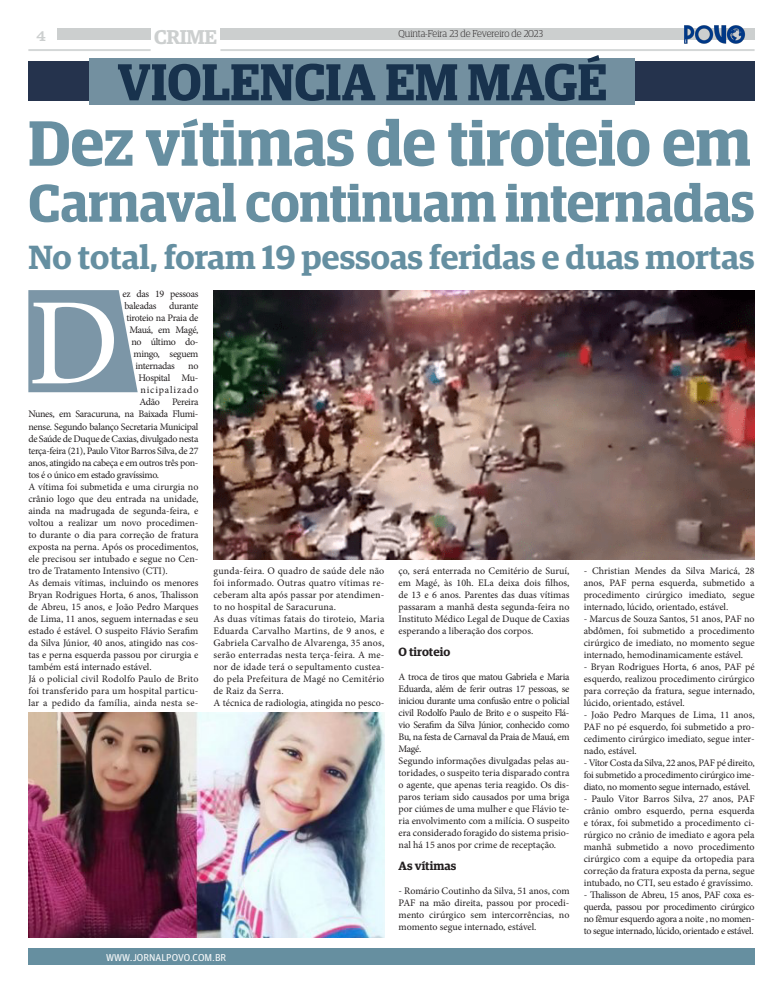
<style>
.page{position:relative;width:783px;height:993px;background:#fff}
.page>*{position:absolute;margin:0;border:0;box-sizing:border-box;transform-origin:0 0}
.t1{font:124px "Minion Pro";color:#fff}
.t2{font:600 64px "Guardian Egyptian Display";color:#678fa1}
.t3{font:600 53px "Guardian Egyptian Display";color:#678fa1}
.t4{font:600 52px "Guardian Egyptian Display";color:#18324d}
.t5{font:600 33.6px "Guardian Egyptian";color:#658fa1}
.t6{font:600 20px "Guardian Egyptian";letter-spacing:-.02em;color:#cccfcf}
.t7{font:16px "Clarendon BT";color:#cccfcf}
.t8{font:600 12px "Guardian Egyptian";color:#231f20}
.t9{font:10px/12px "Minion Pro";letter-spacing:-.005em;color:#231f20;text-align:justify}
.t10{font:10px "Minion Pro";letter-spacing:-.03em;color:#231f20}
.t11{font:300 10px "Guardian Egyptian Display";color:#231f20}
.t12{font:10px "Minion Pro";letter-spacing:-.04em;color:#231f20}
.t13{font:10px/12px "Minion Pro";letter-spacing:-.025em;color:#231f20}
.t14{font:10px "Guardian Agate Sans G1 D Regular";color:#fff}
.t15{font:10px "Minion Pro";letter-spacing:.085em;color:#231f20}
</style>
<div class="page">
<div style="left:28px;top:947px;width:726px;height:17px;background:#668fa0"></div>
<div style="left:220px;top:28px;width:534px;height:12px;background:#cccfcf"></div>
<div style="left:57px;top:28px;width:94px;height:12px;background:#cccfcf"></div>
<hr style="left:28px;top:49px;width:123px;height:2px;background:#cccfcf">
<hr style="left:220px;top:49px;width:534px;height:2px;background:#cccfcf">
<svg style="left:28px;top:290px;width:110px;height:102px;background:#889faf"></svg>
<div style="left:28px;top:61px;width:726px;height:40px;background:#25334d"></div>
<div style="left:89px;top:58px;width:545px;height:46px;background:#7390a0"></div>
<img style="left:213px;top:290px;width:541px;height:269px">
<img style="left:28px;top:712px;width:356px;height:224px">
<img style="left:684px;top:25px;width:61px;height:19px">
<h3 class="t7" style="left:36px;top:25px;width:11px">4</h3>
<p class="t11" style="left:398px;top:28px;width:146px">Quinta-Feira 23 de Fevereiro de 2023</p>
<h3 class="t6" style="left:154px;top:22px;width:64px">CRIME</h3>
<p class="t4" style="left:117px;top:54px;width:491px">VIOLENCIA EM MAGÉ</p>
<p class="t2" style="left:28px;top:108px;width:723px">Dez vítimas de tiroteio em</p>
<p class="t3" style="left:28px;top:174px;width:727px">Carnaval continuam internadas</p>
<p class="t5" style="left:28px;top:232px;width:727px">No total, foram 19 pessoas feridas e duas mortas</p>
<p class="t13" style="left:122px;top:288px;width:77px">ez das 19 pessoas baleadas</p>
<p class="t12" style="left:169px;top:299px;width:31px">durante</p>
<p class="t10" style="left:126px;top:311px;width:73px">tiroteio na Praia de</p>
<p class="t12" style="left:129px;top:323px;width:70px">Mauá, em Magé,</p>
<p class="t10" style="left:131px;top:335px;width:69px">no último do-</p>
<p class="t10" style="left:133px;top:347px;width:66px">mingo, seguem</p>
<p class="t10" style="left:135px;top:359px;width:41px">internadas</p>
<p class="t9" style="left:188px;top:360px;width:12px">no</p>
<p class="t12" style="left:138px;top:371px;width:62px">Hospital Mu-</p>
<p class="t15" style="left:140px;top:383px;width:59px">nicipalizado</p>
<p class="t10" style="left:139px;top:395px;width:60px">Adão Pereira</p>
<p class="t10" style="left:28px;top:407px;width:172px">Nunes, em Saracuruna, na Baixada Flumi-</p>
<p class="t10" style="left:28px;top:419px;width:171px">nense. Segundo balanço Secretaria Municipal</p>
<p class="t10" style="left:28px;top:431px;width:171px">de Saúde de Duque de Caxias, divulgado nesta</p>
<p class="t10" style="left:28px;top:443px;width:172px">terça-feira (21), Paulo Vitor Barros Silva, de 27</p>
<p class="t10" style="left:28px;top:455px;width:172px">anos, atingido na cabeça e em outros três pon-</p>
<p class="t10" style="left:28px;top:467px;width:132px">tos é o único em estado gravíssimo.</p>
<p class="t9" style="left:28px;top:480px;width:172px">A vítima foi submetida e uma cirurgia no crânio logo que deu entrada na unidade, ainda na madrugada de segunda-feira, e voltou a realizar um novo procedimen&shy;to durante o dia para correção de fratura exposta na perna. Após os procedimentos, ele precisou ser intubado e segue no Cen&shy;tro de Tratamento Intensivo (CTI).</p>
<p class="t9" style="left:28px;top:576px;width:172px">As demais vítimas, incluindo os menores Bryan Rodrigues Horta, 6 anos, Thalisson de Abreu, 15 anos, e João Pedro Marques de Lima, 11 anos, seguem internadas e seu estado é estável. O suspeito Flávio Serafim da Silva Júnior, 40 anos, atingido nas cos&shy;tas e perna esquerda passou por cirurgia e também está internado estável.</p>
<p class="t9" style="left:28px;top:672px;width:172px">Já o policial civil Rodolfo Paulo de Brito foi transferido para um hospital particu&shy;lar a pedido da família, ainda nesta se-</p>
<p class="t1" style="left:28px;top:260px;width:93px">D</p>
<p class="t9" style="left:213px;top:564px;width:172px">gunda-feira. O quadro de saúde dele não foi informado. Outras quatro vítimas re&shy;ceberam alta após passar por atendimen&shy;to no hospital de Saracuruna.</p>
<p class="t9" style="left:213px;top:612px;width:172px">As duas vítimas fatais do tiroteio, Maria Eduarda Carvalho Martins, de 9 anos, e Gabriela Carvalho de Alvarenga, 35 anos, serão enterradas nesta terça-feira. A me&shy;nor de idade terá o sepultamento custea&shy;do pela Prefeitura de Magé no Cemitério de Raiz da Serra.</p>
<p class="t9" style="left:213px;top:696px;width:172px">A técnica de radiologia, atingida no pesco-</p>
<p class="t9" style="left:398px;top:564px;width:172px">ço, será enterrada no Cemitério de Suruí, em Magé, às 10h. ELa deixa dois filhos, de 13 e 6 anos. Parentes das duas vítimas passaram a manhã desta segunda-feira no Instituto Médico Legal de Duque de Caxias esperando a liberação dos corpos.</p>
<p class="t8" style="left:398px;top:642px;width:53px">O tiroteio</p>
<p class="t9" style="left:398px;top:670px;width:172px">A troca de tiros que matou Gabriela e Maria Eduarda, além de ferir outras 17 pessoas, se iniciou durante uma confusão entre o policial civil Rodolfo Paulo de Brito e o suspeito Flá&shy;vio Serafim da Silva Júnior, conhecido como Bu, na festa de Carnaval da Praia de Mauá, em Magé.</p>
<p class="t9" style="left:398px;top:754px;width:172px">Segundo informações divulgadas pelas au&shy;toridades, o suspeito teria disparado contra o agente, que apenas teria reagido. Os dis&shy;paros teriam sido causados por uma briga por ciúmes de uma mulher e que Flávio te&shy;ria envolvimento com a milícia. O suspeito era considerado foragido do sistema prisio&shy;nal há 15 anos por crime de receptação.</p>
<p class="t8" style="left:398px;top:856px;width:59px">As vítimas</p>
<p class="t9" style="left:398px;top:884px;width:172px">- Romário Coutinho da Silva, 51 anos, com PAF na mão direita, passou por procedi&shy;mento cirúrgico sem intercorrências, no momento segue internado, estável.</p>
<p class="t9" style="left:583px;top:564px;width:172px">- Christian Mendes da Silva Maricá, 28 anos, PAF perna esquerda, submetido a procedimento cirúrgico imediato, segue internado, lúcido, orientado, estável.</p>
<p class="t9" style="left:583px;top:612px;width:172px">- Marcus de Souza Santos, 51 anos, PAF no abdômen, foi submetido a procedimento cirúrgico de imediato, no momento segue internado, hemodinamicamente estável.</p>
<p class="t9" style="left:583px;top:660px;width:172px">- Bryan Rodrigues Horta, 6 anos, PAF pé esquerdo, realizou procedimento cirúrgico para correção da fratura, segue internado, lúcido, orientado, estável.</p>
<p class="t9" style="left:583px;top:708px;width:172px">- João Pedro Marques de Lima, 11 anos, PAF no pé esquerdo, foi submetido a pro&shy;cedimento cirúrgico imediato, segue inter&shy;nado, estável.</p>
<p class="t9" style="left:583px;top:756px;width:172px">- Vítor Costa da Silva, 22 anos, PAF pé direito, foi submetido a procedimento cirúrgico ime&shy;diato, no momento segue internado, estável.</p>
<p class="t9" style="left:583px;top:792px;width:172px">- Paulo Vitor Barros Silva, 27 anos, PAF crânio ombro esquerdo, perna esquerda e tórax, foi submetido a procedimento ci&shy;rúrgico no crânio de imediato e agora pela manhã submetido a novo procedimento cirúrgico com a equipe da ortopedia para correção da fratura exposta da perna, segue intubado, no CTI, seu estado é gravíssimo.</p>
<p class="t9" style="left:583px;top:888px;width:172px">- Thalisson de Abreu, 15 anos, PAF coxa es&shy;querda, passou por procedimento cirúrgico no fêmur esquerdo agora a noite , no momen&shy;to segue internado, lúcido, orientado e estável.</p>
<p class="t14" style="left:106px;top:949px;width:122px">WWW.JORNALPOVO.COM.BR</p>
</div>
